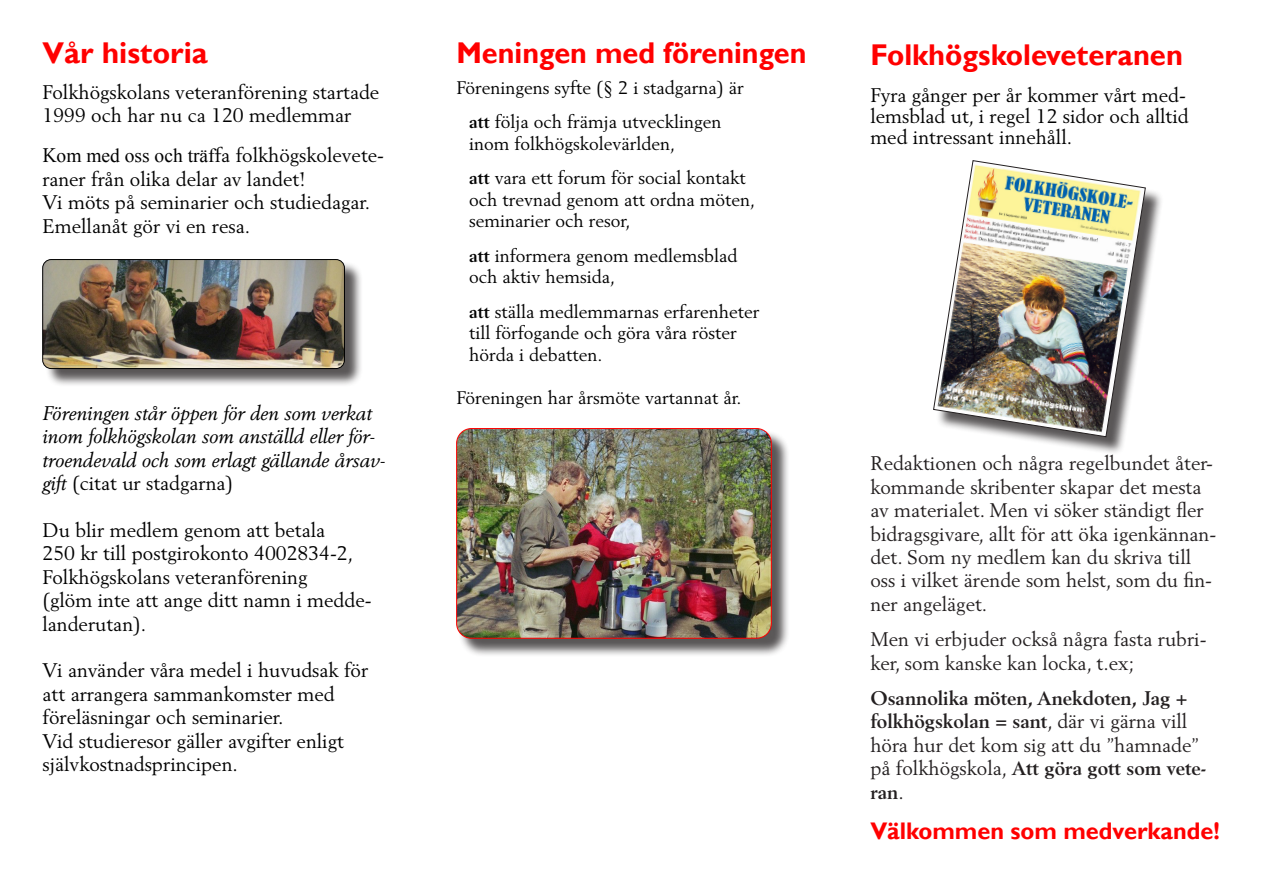
<style>
.page{position:relative;width:1263px;height:893px;background:#fff}
.page>*{position:absolute;margin:0;border:0;box-sizing:border-box;transform-origin:0 0}
.t1{font:700 30px "Gill Sans";color:#f00}
.t2{font:700 30px "Gill Sans";color:#f00;scale:.96 1}
.Heading_1{font:700 24px "Gill Sans";color:#f00}
.t3{font:19.5px/23.4px "Berling LT Std";color:#000}
.t4{font:19.5px/23.4px "Berling LT Std";color:#231f20}
.t5{font:700 19.5px/23.4px "Berling LT Std";color:#231f20}
.t6{font:italic 19.5px/23.4px "Berling LT Std";color:#000}
.t7{font:18px/21.6px "Berling LT Std";color:#000}
.s1{font-family:"Times New Roman"}
.s2{font-style:normal}
.s3{font-weight:700}
.s4{font-weight:400}
</style>
<div class="page">
<div style="left:45px;top:262px;width:318px;height:125px;background:#231f20;opacity:.75"></div>
<img style="left:43px;top:260px;width:301px;height:109px">
<div style="left:42px;top:259px;width:303px;height:110px;border:1px solid #000;border-radius:9px"></div>
<div style="left:936px;top:163px;width:227px;height:292px;background:#231f20;opacity:.75"></div>
<img style="left:933px;top:160px;width:213px;height:277px">
<div style="left:459px;top:431px;width:331px;height:226px;background:#231f20;opacity:.75"></div>
<img style="left:457px;top:429px;width:314px;height:209px">
<div style="left:456px;top:428px;width:315px;height:210px;border:1px solid #f00;border-radius:15px"></div>
<p class="t1" style="left:43px;top:35px;width:167px">Vår historia</p>
<p class="t3" style="left:43px;top:80px;width:338px">Folkhögskolans veteranförening startade<br>1999 och har nu ca 120 medlemmar</p>
<p class="t3" style="left:43px;top:144px;width:343px">K<span class="s1">om med oss och träf</span>fa folkhögskolevete&shy;raner från olika delar av landet!<br>Vi möts på seminarier och studiedagar.<br>Emellanåt gör vi en resa.</p>
<p class="t6" style="left:43px;top:401px;width:344px">Föreningen står öppen för den som verkat inom folkhögskolan som anställd eller för&shy;troendevald och som erlagt gällande årsav&shy;gift <span class="s2">(citat ur stadgarna)</span></p>
<p class="t3" style="left:43px;top:518px;width:331px">Du blir medlem genom att betala<br>250 kr till postgirokonto 4002834-2,<br>Folkhögskolans veteranförening<br>(glöm inte att ange ditt namn i medde&shy;landerutan).</p>
<p class="t3" style="left:43px;top:658px;width:327px">Vi använder våra medel i huvudsak för att arrangera sammankomster med föreläsningar och seminarier.<br>Vid studieresor gäller avgifter enligt självkostnadsprincipen.</p>
<p class="t2" style="left:456px;top:35px;width:366px">Meningen med föreningen</p>
<p class="t7" style="left:456px;top:77px;width:289px">Föreningens syfte (§ 2 i stadgarna) är</p>
<p class="t7" style="left:469px;top:111px;width:254px"><span class="s3">att</span> följa och främja utvecklingen inom folkhögskolevärlden,</p>
<p class="t7" style="left:469px;top:167px;width:288px"><span class="s3">att</span> vara ett forum för social kontakt och trevnad genom att ordna möten, seminarier och resor,</p>
<p class="t7" style="left:469px;top:244px;width:270px"><span class="s3">att</span> informera genom medlemsblad och aktiv hemsida,</p>
<p class="t7" style="left:469px;top:300px;width:292px"><span class="s3">att</span> ställa medlemmarnas erfarenheter till förfogande och göra våra röster hörda i debatten.</p>
<p class="t7" style="left:456px;top:387px;width:287px">Föreningen har årsmöte vartannat år.</p>
<p class="t1" style="left:870px;top:37px;width:314px">Folkhögskoleveteranen</p>
<p class="t3" style="left:870px;top:84px;width:320px;line-height:21px">Fyra gånger per år kommer vårt med&shy;lemsblad ut, i regel 12 sidor och alltid med intressant innehåll.</p>
<p class="t4" style="left:870px;top:452px;width:347px">Redaktionen och några regelbundet åter&shy;kommande skribenter skapar det mesta av materialet. Men vi söker ständigt fler bidragsgivare, allt för att öka igenkännan&shy;det. Som ny medlem kan du skriva till oss i vilket ärende som helst, som du fin&shy;ner angeläget.</p>
<p class="t4" style="left:870px;top:627px;width:338px">Men vi erbjuder också några fasta rubri&shy;ker, som kanske kan locka, t.ex;</p>
<p class="t5" style="left:870px;top:686px;width:338px">Osannolika möten, Anekdoten, Jag + folkhögskolan = sant<span class="s4">, där vi gärna vill höra hur det kom sig att du ”hamnade” på folkhögskola,</span> Att göra gott som vete&shy;ran<span class="s4">.</span></p>
<p class="Heading_1" style="left:870px;top:817px;width:351px">Välkommen som medverkande!</p>
</div>
